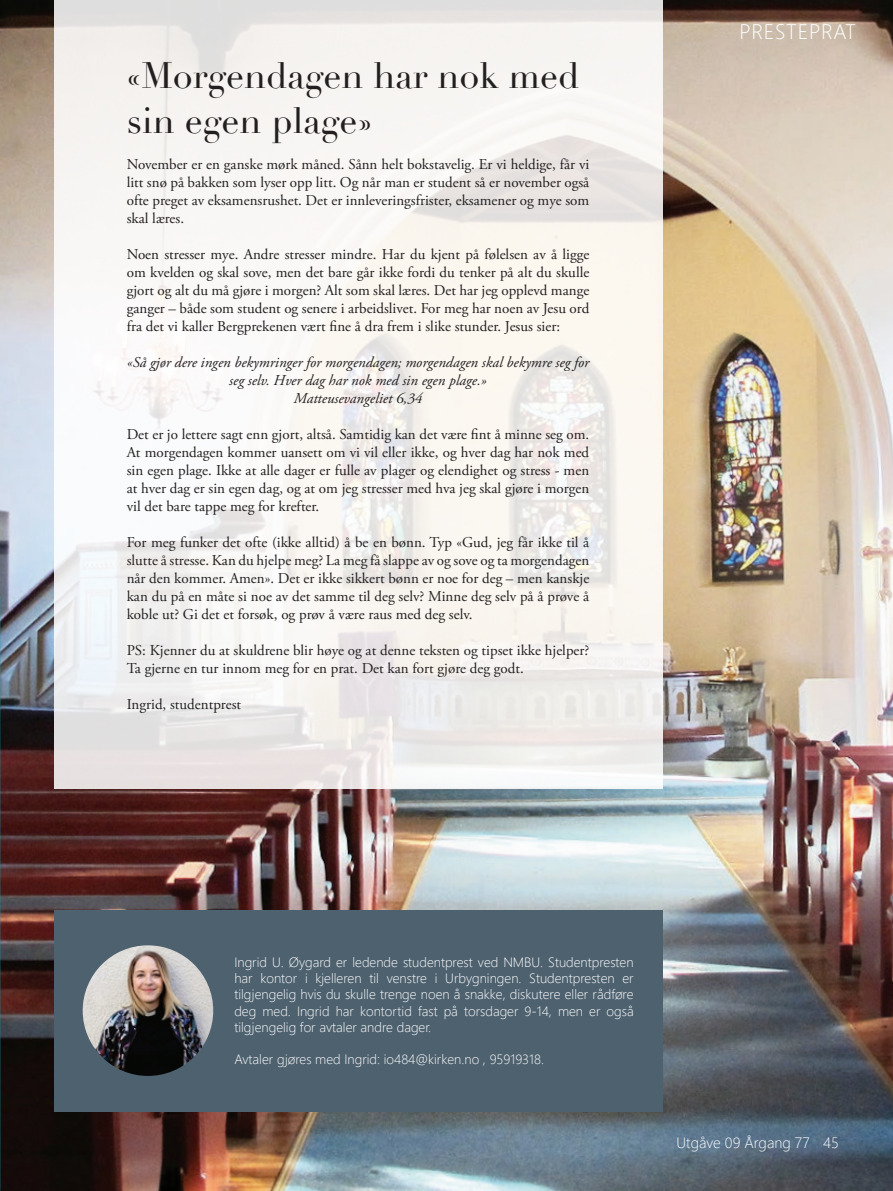
<style>
.page{position:relative;width:893px;height:1191px;background:#fff}
.page>*{position:absolute;margin:0;border:0;box-sizing:border-box;transform-origin:0 0}
.t1{font:36px/45px "Didot";color:#231f20}
.t2{font:300 21px "Segoe UI";letter-spacing:.035em;color:#fff}
.t3{font:15px/18px "Adobe Garamond Pro";color:#231f20;text-align:justify}
.t4{font:italic 15px/18px "Adobe Garamond Pro";color:#231f20;text-align:center}
.t5{font:300 15px "Segoe UI";color:#fff}
.t6{font:300 13.5px/16.2px "Segoe UI";color:#fff;text-align:justify}
</style>
<div class="page">
<img style="left:0;top:0;width:893px;height:1191px">
<svg style="left:54px;top:0;width:608px;height:789px;fill:#f8f5f1"></svg>
<div style="left:54px;top:909px;width:608px;height:202px;background:#4e616f"></div>
<img style="left:83px;top:945px;width:130px;height:131px;border-radius:65px">
<svg style="left:0;top:594px;width:1px;height:595px"></svg>
<h1 class="t1" style="left:127px;top:54px;width:454px">«Morgendagen har nok med sin egen plage»</h1>
<p class="t3" style="left:127px;top:156px;width:464px">November er en ganske mørk måned. Sånn helt bokstavelig. Er vi heldige, får vi litt snø på bakken som lyser opp litt. Og når man er student så er november også ofte preget av eksamensrushet. Det er innleveringsfrister, eksamener og mye som skal læres.</p>
<p class="t3" style="left:127px;top:246px;width:464px">Noen stresser mye. Andre stresser mindre. Har du kjent på følelsen av å ligge om kvelden og skal sove, men det bare går ikke fordi du tenker på alt du skulle gjort og alt du må gjøre i morgen? Alt som skal læres. Det har jeg opplevd mange ganger – både som student og senere i arbeidslivet. For meg har noen av Jesu ord fra det vi kaller Bergprekenen vært fine å dra frem i slike stunder. Jesus sier:</p>
<p class="t4" style="left:127px;top:354px;width:464px">«Så gjør dere ingen bekymringer for morgendagen; morgendagen skal bekymre seg for seg selv. Hver dag har nok med sin egen plage.»<br>Matteusevangeliet 6,34</p>
<p class="t3" style="left:127px;top:426px;width:464px">Det er jo lettere sagt enn gjort, altså. Samtidig kan det være fint å minne seg om.<br>At morgendagen kommer uansett om vi vil eller ikke, og hver dag har nok med sin egen plage. Ikke at alle dager er fulle av plager og elendighet og stress - men at hver dag er sin egen dag, og at om jeg stresser med hva jeg skal gjøre i morgen vil det bare tappe meg for krefter.</p>
<p class="t3" style="left:127px;top:534px;width:464px">For meg funker det ofte (ikke alltid) å be en bønn. Typ «Gud, jeg får ikke til å slutte å stresse. Kan du hjelpe meg? La meg få slappe av og sove og ta morgendagen når den kommer. Amen». Det er ikke sikkert bønn er noe for deg – men kanskje kan du på en måte si noe av det samme til deg selv? Minne deg selv på å prøve å koble ut? Gi det et forsøk, og prøv å være raus med deg selv.</p>
<p class="t3" style="left:127px;top:642px;width:464px">PS: Kjenner du at skuldrene blir høye og at denne teksten og tipset ikke hjelper?<br>Ta gjerne en tur innom meg for en prat. Det kan fort gjøre deg godt.</p>
<p class="t3" style="left:127px;top:696px;width:116px">Ingrid, studentprest</p>
<h2 class="t2" style="left:739px;top:12px;width:118px">PRESTEPRAT</h2>
<p class="t6" style="left:234px;top:952px;width:401px">Ingrid U. Øygard er ledende studentprest ved NMBU. Studentpresten har kontor i kjelleren til venstre i Urbygningen. Studentpresten er tilgjengelig hvis du skulle trenge noen å snakke, diskutere eller rådføre deg med. Ingrid har kontortid fast på torsdager 9-14, men er også tilgjengelig for avtaler andre dager.</p>
<p class="t6" style="left:234px;top:1050px;width:311px">Avtaler gjøres med Ingrid: io484@kirken.no , 95919318.</p>
<p class="t5" style="left:676px;top:1128px;width:164px">Utgåve 09 Årgang 77 45</p>
</div>
